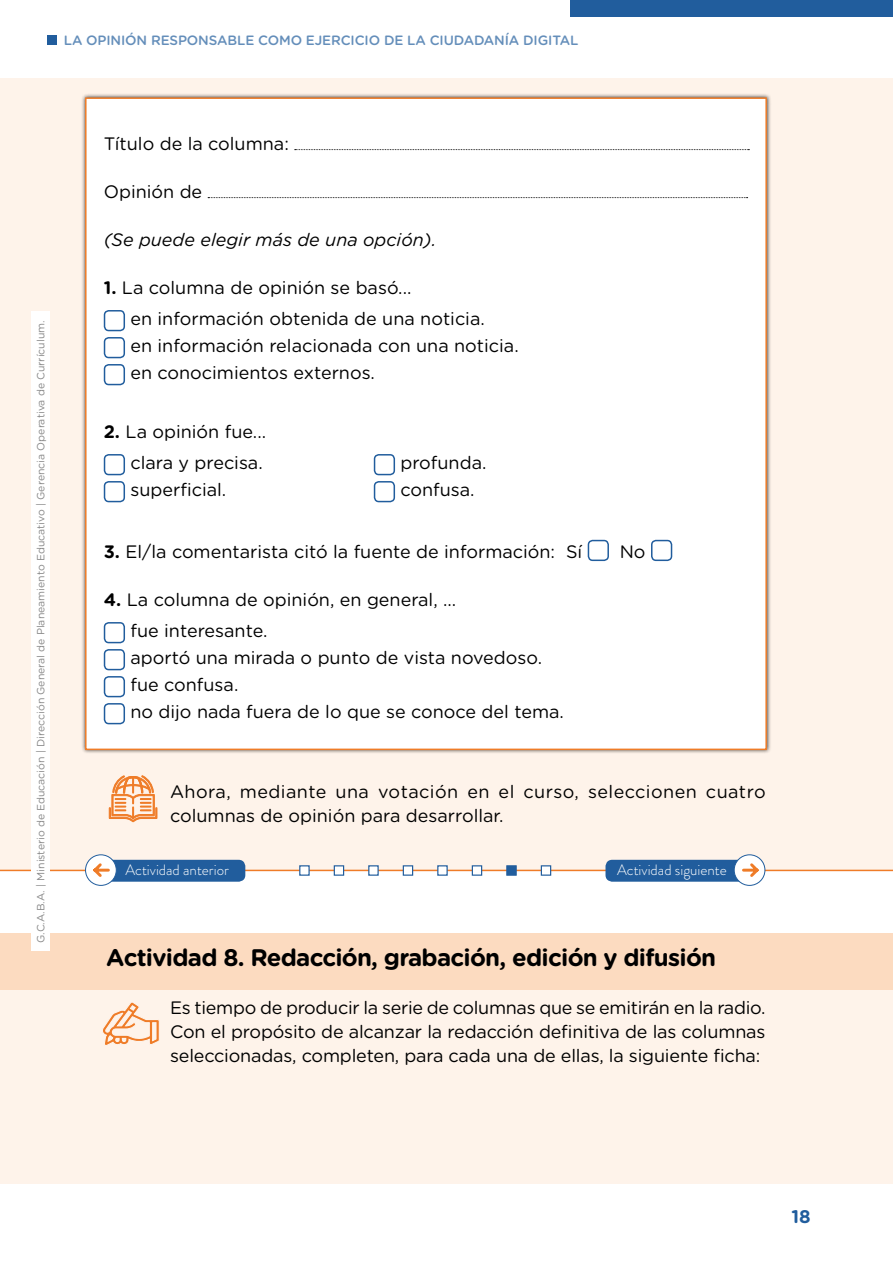
<style>
.page{position:relative;width:893px;height:1263px;background:#fff}
.page>*{position:absolute;margin:0;border:0;box-sizing:border-box;transform-origin:0 0}
.t1{font:700 24px "Gotham Rounded";letter-spacing:-.03em;color:#000}
.t2{font:700 18.3px "Gotham Rounded";color:#215d9d}
.t3{font:18px/31.2px "Gotham Rounded";color:#000}
.t4{font:18px/24px "Gotham Rounded";letter-spacing:.025em;color:#000}
.t5{font:italic 18px "Gotham Rounded";color:#000}
.t6{font:300 15px "Brandon Grotesque";color:#fff}
.t7{font:500 13.5px "Gotham Rounded";letter-spacing:-.01em;color:#648eba}
.t8{font:10.5px "Gotham Rounded";color:#878787}
.s1{font-weight:700}
</style>
<div class="page">
<div style="left:47px;top:35px;width:9px;height:10px;background:#215d9d"></div>
<div style="left:570px;top:0;width:323px;height:17px;background:#215d9d"></div>
<div style="left:0;top:78px;width:893px;height:24px;background:#fef3ea"></div>
<div style="left:0;top:102px;width:893px;height:24px;background:#fef3ea"></div>
<div style="left:0;top:126px;width:893px;height:24px;background:#fef3ea"></div>
<div style="left:0;top:150px;width:893px;height:24px;background:#fef3ea"></div>
<div style="left:0;top:174px;width:893px;height:24px;background:#fef3ea"></div>
<div style="left:0;top:198px;width:893px;height:24px;background:#fef3ea"></div>
<div style="left:0;top:222px;width:893px;height:24px;background:#fef3ea"></div>
<div style="left:0;top:246px;width:893px;height:24px;background:#fef3ea"></div>
<div style="left:0;top:270px;width:893px;height:24px;background:#fef3ea"></div>
<div style="left:0;top:294px;width:893px;height:24px;background:#fef3ea"></div>
<div style="left:0;top:318px;width:893px;height:24px;background:#fef3ea"></div>
<div style="left:0;top:342px;width:893px;height:24px;background:#fef3ea"></div>
<div style="left:0;top:366px;width:893px;height:24px;background:#fef3ea"></div>
<div style="left:0;top:390px;width:893px;height:24px;background:#fef3ea"></div>
<div style="left:0;top:414px;width:893px;height:24px;background:#fef3ea"></div>
<div style="left:0;top:438px;width:893px;height:24px;background:#fef3ea"></div>
<div style="left:0;top:462px;width:893px;height:24px;background:#fef3ea"></div>
<div style="left:0;top:486px;width:893px;height:24px;background:#fef3ea"></div>
<div style="left:0;top:510px;width:893px;height:24px;background:#fef3ea"></div>
<div style="left:0;top:534px;width:893px;height:24px;background:#fef3ea"></div>
<div style="left:0;top:558px;width:893px;height:24px;background:#fef3ea"></div>
<div style="left:0;top:582px;width:893px;height:24px;background:#fef3ea"></div>
<div style="left:0;top:606px;width:893px;height:24px;background:#fef3ea"></div>
<div style="left:0;top:630px;width:893px;height:24px;background:#fef3ea"></div>
<div style="left:0;top:654px;width:893px;height:24px;background:#fef3ea"></div>
<div style="left:0;top:678px;width:893px;height:24px;background:#fef3ea"></div>
<div style="left:0;top:702px;width:893px;height:24px;background:#fef3ea"></div>
<div style="left:0;top:726px;width:893px;height:24px;background:#fef3ea"></div>
<div style="left:0;top:750px;width:893px;height:24px;background:#fef3ea"></div>
<div style="left:0;top:774px;width:893px;height:48px;background:#fef3ea"></div>
<div style="left:0;top:822px;width:893px;height:24px;background:#fef3ea"></div>
<div style="left:0;top:846px;width:893px;height:24px;background:#fef3ea"></div>
<div style="left:0;top:933px;width:893px;height:59px;background:#fcdbc0"></div>
<div style="left:0;top:990px;width:893px;height:72px;background:#fef3ea"></div>
<div style="left:0;top:1062px;width:893px;height:50px;background:#fef3ea"></div>
<div style="left:0;top:1110px;width:893px;height:50px;background:#fef3ea"></div>
<div style="left:0;top:1134px;width:893px;height:50px;background:#fef3ea"></div>
<div style="left:81px;top:94px;width:690px;height:660px;background:#000;opacity:.75"></div>
<div style="left:85px;top:97px;width:682px;height:653px;background:#fff;border:2px solid #ef7c28"></div>
<svg style="left:295px;top:149px;width:454px;height:1px"></svg>
<svg style="left:208px;top:197px;width:540px;height:1px"></svg>
<div style="left:104px;top:310px;width:21px;height:21px;border:2px solid #215d9d;border-radius:4px"></div>
<div style="left:104px;top:337px;width:21px;height:21px;border:2px solid #215d9d;border-radius:4px"></div>
<div style="left:104px;top:364px;width:21px;height:21px;border:2px solid #215d9d;border-radius:4px"></div>
<div style="left:104px;top:454px;width:21px;height:21px;border:2px solid #215d9d;border-radius:4px"></div>
<div style="left:374px;top:454px;width:21px;height:21px;border:2px solid #215d9d;border-radius:4px"></div>
<div style="left:104px;top:481px;width:21px;height:21px;border:2px solid #215d9d;border-radius:4px"></div>
<div style="left:374px;top:481px;width:21px;height:21px;border:2px solid #215d9d;border-radius:4px"></div>
<div style="left:588px;top:540px;width:21px;height:21px;border:2px solid #215d9d;border-radius:4px"></div>
<div style="left:651px;top:540px;width:21px;height:21px;border:2px solid #215d9d;border-radius:4px"></div>
<div style="left:104px;top:622px;width:21px;height:21px;border:2px solid #215d9d;border-radius:4px"></div>
<div style="left:104px;top:649px;width:21px;height:21px;border:2px solid #215d9d;border-radius:4px"></div>
<div style="left:104px;top:676px;width:21px;height:21px;border:2px solid #215d9d;border-radius:4px"></div>
<div style="left:104px;top:703px;width:21px;height:21px;border:2px solid #215d9d;border-radius:4px"></div>
<svg style="left:108px;top:775px;width:50px;height:48px"></svg>
<hr style="left:0;top:870px;width:893px;height:1px;background:#ef7c28">
<div style="left:299px;top:865px;width:11px;height:11px;background:#fff;border:1px solid #215d9d"></div>
<div style="left:334px;top:865px;width:10px;height:11px;background:#fff;border:1px solid #215d9d"></div>
<div style="left:368px;top:865px;width:11px;height:11px;background:#fff;border:1px solid #215d9d"></div>
<div style="left:403px;top:865px;width:10px;height:11px;background:#fff;border:1px solid #215d9d"></div>
<div style="left:472px;top:865px;width:10px;height:11px;background:#fff;border:1px solid #215d9d"></div>
<div style="left:541px;top:865px;width:10px;height:11px;background:#fff;border:1px solid #215d9d"></div>
<div style="left:437px;top:865px;width:11px;height:11px;background:#fff;border:1px solid #215d9d"></div>
<div style="left:506px;top:865px;width:11px;height:11px;background:#215d9d;border:1px solid #215d9d"></div>
<svg style="left:734px;top:855px;width:31px;height:30px"></svg>
<div style="left:734px;top:854px;width:31px;height:32px;border:1px solid #215d9d;border-radius:50%"></div>
<svg style="left:605px;top:860px;width:156px;height:22px;background:#4876a8"></svg>
<svg style="left:86px;top:855px;width:30px;height:30px"></svg>
<div style="left:85px;top:854px;width:32px;height:32px;border:1px solid #215d9d;border-radius:50%"></div>
<svg style="left:91px;top:860px;width:154px;height:22px;background:#4574a7"></svg>
<svg style="left:103px;top:1002px;width:56px;height:43px"></svg>
<div style="left:31px;top:312px;width:18px;height:639px;background:#fff"></div>
<p class="t7" style="left:64px;top:31px;width:516px">LA OPINIÓN RESPONSABLE COMO EJERCICIO DE LA CIUDADANÍA DIGITAL</p>
<p class="t8" style="left:34px;top:943px;width:624px;rotate:-90deg">G.C.A.B.A. | Ministerio de Educación | Dirección General de Planeamiento Educativo | Gerencia Operativa de Currículum.</p>
<p class="t3" style="left:104px;top:127px;width:187px">Título de la columna:</p>
<p class="t3" style="left:104px;top:175px;width:100px">Opinión de</p>
<p class="t5" style="left:104px;top:227px;width:334px">(Se puede elegir más de una opción).</p>
<p class="t3" style="left:130px;top:271px;width:356px;text-indent:-27px"><span class="s1">1.</span> La columna de opinión se basó...<br>en información obtenida de una noticia.</p>
<p class="t3" style="left:130px;top:332px;width:390px;line-height:27px">en información relacionada con una noticia. en conocimientos externos.</p>
<p class="t3" style="left:104px;top:415px;width:164px;text-align:right"><span class="s1">2.</span> La opinión fue... clara y precisa.</p>
<p class="t3" style="left:400px;top:446px;width:88px">profunda.</p>
<p class="t3" style="left:130px;top:473px;width:97px">superficial.</p>
<p class="t3" style="left:400px;top:473px;width:76px">confusa.</p>
<p class="t3" style="left:104px;top:535px;width:480px"><span class="s1">3.</span> El/la comentarista citó la fuente de información: Sí</p>
<p class="t3" style="left:620px;top:535px;width:27px">No</p>
<p class="t3" style="left:130px;top:583px;width:327px;text-indent:-27px"><span class="s1">4.</span> La columna de opinión, en general, ... fue interesante.</p>
<p class="t3" style="left:130px;top:644px;width:435px;line-height:27px">aportó una mirada o punto de vista novedoso. fue confusa.<br>no dijo nada fuera de lo que se conoce del tema.</p>
<p class="t4" style="left:170px;top:779px;width:597px">Ahora, mediante una votación en el curso, seleccionen cuatro columnas de opinión para desarrollar.</p>
<p class="t6" style="left:125px;top:859px;width:105px">Actividad anterior</p>
<p class="t6" style="left:617px;top:859px;width:111px">Actividad siguiente</p>
<h1 class="t1" style="left:106px;top:940px;width:611px">Actividad 8. Redacción, grabación, edición y difusión</h1>
<p class="t3" style="left:170px;top:995px;width:597px;line-height:24px;text-align:justify">Es tiempo de producir la serie de columnas que se emitirán en la radio.<br>Con el propósito de alcanzar la redacción definitiva de las columnas seleccionadas, completen, para cada una de ellas, la siguiente ficha:</p>
<p class="t2" style="left:791px;top:1203px;width:21px">18</p>
</div>
